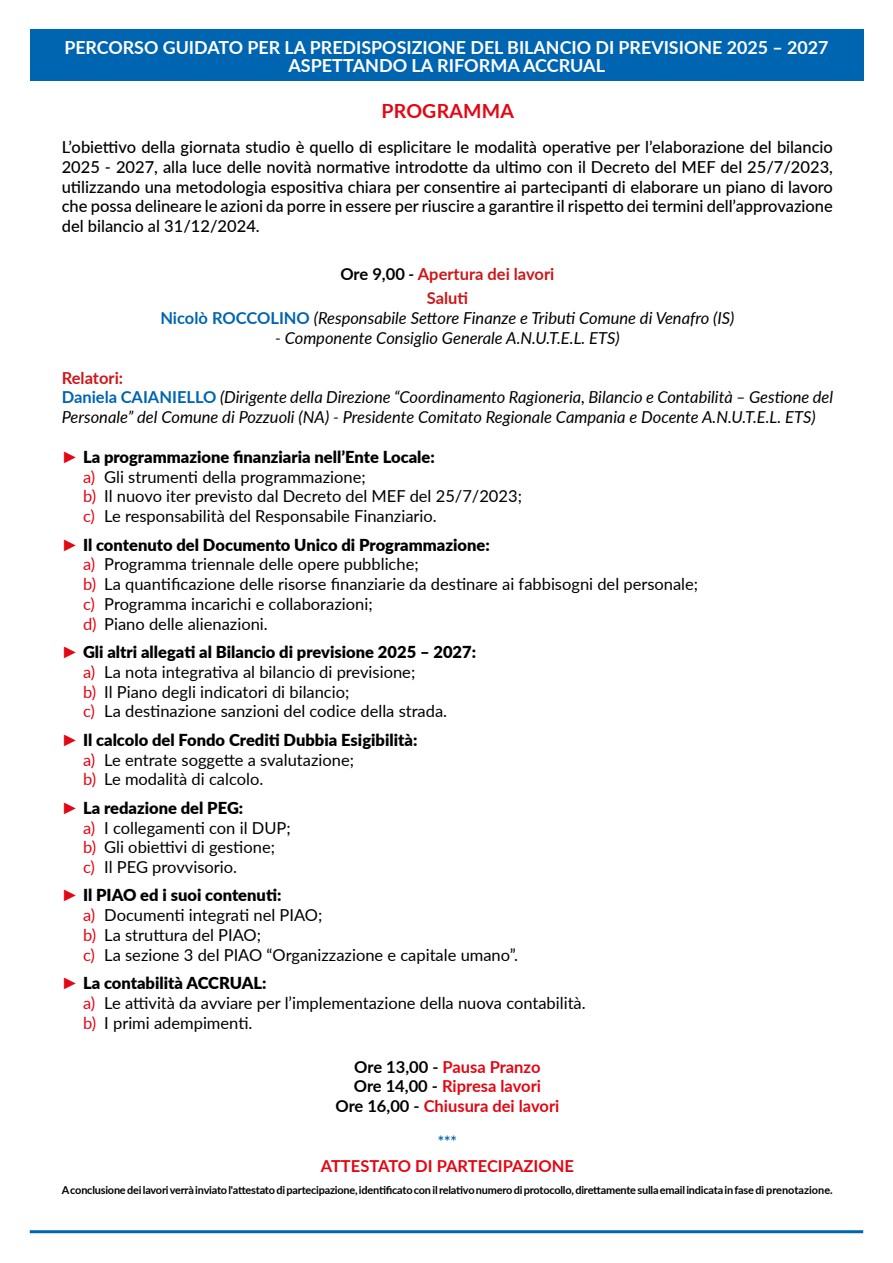
<style>
.page{position:relative;width:893px;height:1263px;background:#fff}
.page>*{position:absolute;margin:0;border:0;box-sizing:border-box;transform-origin:0 0}
.t1{font:700 19.5px "Lato";letter-spacing:.01em;color:#e30613}
.t2{font:700 18px/18px "Lato";color:#fff;text-align:center}
.t3{font:16.5px/19.8px "Lato";color:#000}
.t4{font:500 16.5px/19.8px "Lato";color:#000;text-align:justify}
.t5{font:italic 16.5px/19.8px "Lato";color:#000}
.t6{font:700 16.5px/19.8px "Lato";color:#e30613;text-align:center}
.t7{font:700 16.5px/24px "Lato";color:#cd1719;text-align:center}
.t8{font:700 15px "Lato";color:#0065b1}
.t9{font:700 10.95px "Lato";letter-spacing:-.02em;color:#000}
.s1{color:#000}
.s2{font-style:italic;color:#000}
.s3{font-weight:700;font-style:normal;color:#0065b1}
.s4{font-weight:700;font-style:normal;color:#cd1719}
.s5{font-weight:900}
.s6{color:#e30613}
</style>
<div class="page">
<div style="left:30px;top:30px;width:833px;height:51px;background:#0065b1"></div>
<hr style="left:30px;top:1230px;width:833px;height:3px;background:#0065b1">
<p class="t2" style="left:64px;top:37px;width:765px">PERCORSO GUIDATO PER LA PREDISPOSIZIONE DEL BILANCIO DI PREVISIONE 2025 – 2027<br>ASPETTANDO LA RIFORMA ACCRUAL</p>
<p class="t1" style="left:382px;top:97px;width:134px">PROGRAMMA</p>
<p class="t4" style="left:62px;top:136px;width:773px">L’obiettivo della giornata studio è quello di esplicitare le modalità operative per l’elaborazione del bilancio 2025 - 2027, alla luce delle novità normative introdotte da ultimo con il Decreto del MEF del 25/7/2023, utilizzando una metodologia espositiva chiara per consentire ai partecipanti di elaborare un piano di lavoro che possa delineare le azioni da porre in essere per riuscire a garantire il rispetto dei termini dell’approvazione del bilancio al 31/12/2024.</p>
<p class="t7" style="left:340px;top:262px;width:216px"><span class="s1">Ore 9,00</span> <span class="s2">-</span> Apertura dei lavori<br>Saluti</p>
<p class="t5" style="left:160px;top:308px;width:576px"><span class="s3">Nicolò ROCCOLINO</span> (Responsabile Settore Finanze e Tributi Comune di Venafro (IS)</p>
<p class="t5" style="left:275px;top:327px;width:346px">- Componente Consiglio Generale A.N.U.T.E.L. ETS)</p>
<p class="t5" style="left:62px;top:367px;width:773px"><span class="s4">Relatori:<br></span><span class="s3">Daniela CAIANIELLO</span> (Dirigente della Direzione “Coordinamento Ragioneria, Bilancio e Contabilità – Gestione del<br>Personale” del Comune di Pozzuoli (NA) - Presidente Comitato Regionale Campania e Docente A.N.U.T.E.L. ETS)</p>
<p class="t3" style="left:83px;top:446px;width:440px"><span class="s5">La programmazione finanziaria nell’Ente Locale:<br></span><span class="s6">a)</span> Gli strumenti della programmazione;<br><span class="s6">b)</span> Il nuovo iter previsto dal Decreto del MEF del 25/7/2023; <span class="s6">c)</span> Le responsabilità del Responsabile Finanziario.</p>
<p class="t3" style="left:83px;top:534px;width:617px"><span class="s5">Il contenuto del Documento Unico di Programmazione:<br></span><span class="s6">a)</span> Programma triennale delle opere pubbliche;<br><span class="s6">b)</span> La quantificazione delle risorse finanziarie da destinare ai fabbisogni del personale; <span class="s6">c)</span> Programma incarichi e collaborazioni;<br><span class="s6">d)</span> Piano delle alienazioni.</p>
<p class="t3" style="left:83px;top:641px;width:395px"><span class="s5">Gli altri allegati al Bilancio di previsione 2025 – 2027: </span><span class="s6">a)</span> La nota integrativa al bilancio di previsione;<br><span class="s6">b)</span> Il Piano degli indicatori di bilancio;<br><span class="s6">c)</span> La destinazione sanzioni del codice della strada.</p>
<p class="t3" style="left:83px;top:729px;width:336px"><span class="s5">Il calcolo del Fondo Crediti Dubbia Esigibilità: </span><span class="s6">a)</span> Le entrate soggette a svalutazione;<br><span class="s6">b)</span> Le modalità di calcolo.</p>
<p class="t3" style="left:83px;top:797px;width:209px"><span class="s5">La redazione del PEG:<br></span><span class="s6">a)</span> I collegamenti con il DUP; <span class="s6">b)</span> Gli obiettivi di gestione; <span class="s6">c)</span> Il PEG provvisorio.</p>
<p class="t3" style="left:83px;top:885px;width:436px"><span class="s5">Il PIAO ed i suoi contenuti:<br></span><span class="s6">a)</span> Documenti integrati nel PIAO;<br><span class="s6">b)</span> La struttura del PIAO;<br><span class="s6">c)</span> La sezione 3 del PIAO “Organizzazione e capitale umano”.</p>
<p class="t3" style="left:83px;top:972px;width:504px"><span class="s5">La contabilità ACCRUAL:<br></span><span class="s6">a)</span> Le attività da avviare per l’implementazione della nuova contabilità. <span class="s6">b)</span> I primi adempimenti.</p>
<p class="t6" style="left:335px;top:1056px;width:225px"><span class="s1">Ore 13,00 -</span> Pausa Pranzo<br><span class="s1">Ore 14,00 -</span> Ripresa lavori<br><span class="s1">Ore 16,00 -</span> Chiusura dei lavori</p>
<p class="t8" style="left:438px;top:1130px;width:21px">***</p>
<p class="t6" style="left:321px;top:1155px;width:255px">ATTESTATO DI PARTECIPAZIONE</p>
<p class="t9" style="left:62px;top:1182px;width:773px">A conclusione dei lavori verrà inviato l'attestato di partecipazione, identificato con il relativo numero di protocollo, direttamente sulla email indicata in fase di prenotazione.</p>
</div>
